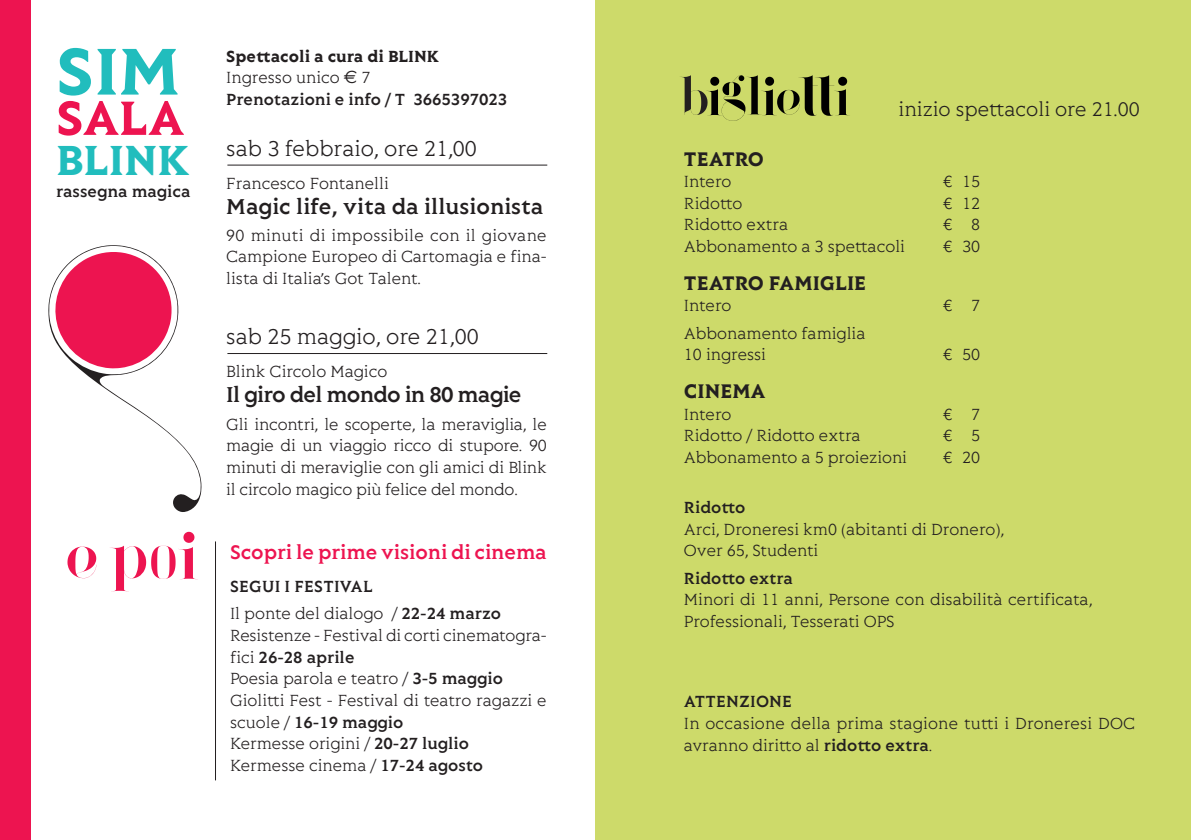
<style>
.page{position:relative;width:1191px;height:840px;background:#fff}
.page>*{position:absolute;margin:0;border:0;box-sizing:border-box;transform-origin:0 0}
.t1{font:700 73.8px "Lovato";color:#21bdbd}
.t2{font:700 53.6px "Lovato";color:#ed1450}
.t3{font:700 47px "Lovato";color:#21bdbd}
.t4{font:300 24px "Lovato";color:#231f20}
.t5{font:600 24px "Lovato";letter-spacing:-.005em;color:#231f20}
.t6{font:600 24px "Lovato";letter-spacing:-.03em;color:#231f20}
.t7{font:600 22px "Lovato";letter-spacing:-.005em;color:#ed1450}
.t8{font:700 22px "Lovato";color:#231f20}
.t9{font:300 22px "Lovato";color:#231f20}
.t10{font:300 18px/21.6px "Lovato";color:#231f20}
.t11{font:600 18px/27.2px "Lovato";color:#231f20}
.t12{font:700 18px "Lovato";color:#231f20}
.s1{font-weight:300}
.s2{font-weight:600}
</style>
<div class="page">
<div style="left:0;top:0;width:31px;height:839px;background:#ed1450"></div>
<hr style="left:227px;top:164px;width:320px;height:1px;background:#231f20">
<hr style="left:227px;top:353px;width:320px;height:1px;background:#231f20">
<svg style="left:48px;top:245px;width:153px;height:267px"></svg>
<svg style="left:52px;top:250px;width:120px;height:118px"></svg>
<svg style="left:67px;top:546px;width:29px;height:32px"></svg>
<svg style="left:110px;top:531px;width:88px;height:60px"></svg>
<hr style="left:215px;top:541px;width:1px;height:239px;background:#231f20">
<div style="left:595px;top:0;width:596px;height:839px;background:#cdda6a"></div>
<svg style="left:680px;top:75px;width:170px;height:46px"></svg>
<h1 class="t1" style="left:56px;top:31px;width:125px">SIM</h1>
<h2 class="t2" style="left:56px;top:89px;width:130px">SALA</h2>
<h3 class="t3" style="left:56px;top:135px;width:136px">BLINK</h3>
<p class="t11" style="left:56px;top:178px;width:136px">rassegna magica</p>
<p class="t12" style="left:226px;top:46px;width:215px">Spettacoli a cura di BLINK</p>
<p class="t10" style="left:226px;top:66px;width:146px">Ingresso unico 7</p>
<p class="t11" style="left:226px;top:85px;width:282px">Prenotazioni e info / T 3665397023</p>
<h3 class="t4" style="left:226px;top:134px;width:252px">sab 3 febbraio, ore 21,00</h3>
<p class="t10" style="left:226px;top:171px;width:164px">Francesco Fontanelli</p>
<h3 class="t5" style="left:226px;top:192px;width:319px">Magic life, vita da illusionista</h3>
<p class="t10" style="left:226px;top:224px;width:322px;text-align:justify">90 minuti di impossibile con il giovane Campione Europeo di Cartomagia e fina&shy;lista di Italia’s Got Talent.</p>
<h3 class="t4" style="left:226px;top:322px;width:254px">sab 25 maggio, ore 21,00</h3>
<p class="t10" style="left:226px;top:360px;width:162px">Blink Circolo Magico</p>
<h3 class="t6" style="left:226px;top:381px;width:297px">Il giro del mondo in 80 magie</h3>
<p class="t10" style="left:226px;top:412px;width:322px;text-align:justify">Gli incontri, le scoperte, la meraviglia, le magie di un viaggio ricco di stupore. 90 minuti di meraviglie con gli amici di Blink il circolo magico più felice del mondo.</p>
<p class="t7" style="left:230px;top:539px;width:318px">Scopri le prime visioni di cinema</p>
<p class="t11" style="left:230px;top:572px;width:21px">Segui</p>
<p class="t11" style="left:230px;top:572px;width:272px;text-indent:54px">i festival<br><span class="s1">Il ponte del dialogo /</span> 22-24 marzo</p>
<p class="t10" style="left:230px;top:623px;width:318px">Resistenze - Festival di corti cinematogra&shy;fici <span class="s2">26-28 aprile<br></span>Poesia parola e teatro / <span class="s2">3-5 maggio<br></span>Giolitti Fest - Festival di teatro ragazzi e scuole / <span class="s2">16-19 maggio<br></span>Kermesse origini / <span class="s2">20-27 luglio<br></span>Kermesse cinema / <span class="s2">17-24 agosto</span></p>
<p class="t9" style="left:898px;top:96px;width:243px">inizio spettacoli ore 21.00</p>
<p class="t8" style="left:684px;top:147px;width:81px">TEATRO</p>
<p class="t10" style="left:684px;top:170px;width:49px">Intero</p>
<p class="t10" style="left:943px;top:170px;width:38px">€ 15</p>
<p class="t10" style="left:684px;top:192px;width:60px">Ridotto</p>
<p class="t10" style="left:943px;top:192px;width:38px">€ 12</p>
<p class="t10" style="left:684px;top:213px;width:106px">Ridotto extra</p>
<p class="t10" style="left:943px;top:213px;width:38px">€ 8</p>
<p class="t10" style="left:684px;top:235px;width:222px">Abbonamento a 3 spettacoli</p>
<p class="t10" style="left:943px;top:235px;width:38px">€ 30</p>
<p class="t8" style="left:684px;top:271px;width:184px">TEATRO FAMIGLIE</p>
<p class="t10" style="left:684px;top:294px;width:49px">Intero</p>
<p class="t10" style="left:943px;top:294px;width:38px">€ 7</p>
<p class="t10" style="left:684px;top:322px;width:183px">Abbonamento famiglia<br>10 ingressi</p>
<p class="t10" style="left:943px;top:343px;width:38px">€ 50</p>
<p class="t8" style="left:684px;top:379px;width:83px">CINEMA</p>
<p class="t10" style="left:684px;top:402px;width:49px">Intero</p>
<p class="t10" style="left:943px;top:402px;width:38px">€ 7</p>
<p class="t10" style="left:684px;top:424px;width:178px">Ridotto / Ridotto extra</p>
<p class="t10" style="left:943px;top:424px;width:38px">€ 5</p>
<p class="t10" style="left:684px;top:446px;width:224px">Abbonamento a 5 proiezioni</p>
<p class="t10" style="left:943px;top:446px;width:38px">€ 20</p>
<p class="t11" style="left:684px;top:493px;width:63px">Ridotto</p>
<p class="t10" style="left:684px;top:517px;width:322px">Arci, Droneresi km0 (abitanti di Dronero),<br>Over 65, Studenti</p>
<p class="t11" style="left:684px;top:563px;width:111px">Ridotto extra</p>
<p class="t10" style="left:684px;top:588px;width:410px">Minori di 11 anni, Persone con disabilità certificata,<br>Professionali, Tesserati OPS</p>
<p class="t11" style="left:684px;top:687px;width:23px">Attenzione</p>
<p class="t10" style="left:684px;top:711px;width:453px">In occasione della prima stagione tutti i Droneresi DOC avranno diritto al <span class="s2">ridotto extra</span>.</p>
</div>
